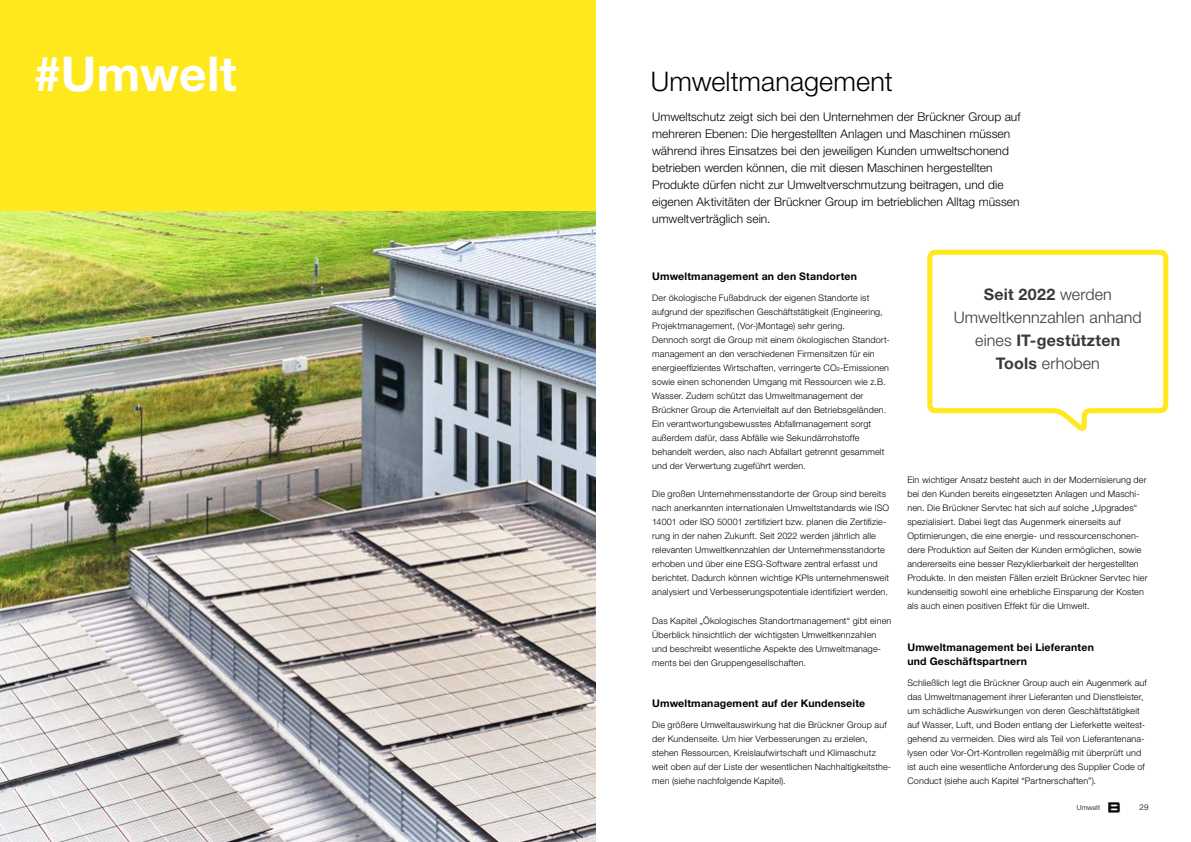
<style>
.page{position:relative;width:1191px;height:842px;background:#fff}
.page>*{position:absolute;margin:0;border:0;box-sizing:border-box;transform-origin:0 0}
.t1{font:700 48px "Helvetica Neue LT Std";letter-spacing:.01em;color:#fff}
.t2{font:300 27px "Helvetica Neue LT Std";letter-spacing:.005em;color:#000}
.t3{font:300 16px/23px "Helvetica Neue LT Std";letter-spacing:.005em;color:#3a3938;text-align:center}
.t4{font:300 12px/17px "Helvetica Neue LT Std";letter-spacing:.005em;color:#000}
.t5{font:700 10.5px/14px "Helvetica Neue LT Std";letter-spacing:.02em;color:#000}
.t6{font:300 9px/14px "Helvetica Neue LT Std";letter-spacing:.015em;color:#000}
.t7{font:300 8px "Helvetica Neue LT Std";color:#000}
.t8{font:300 7px "Helvetica Neue LT Std";letter-spacing:.02em;color:#000}
.s1{font-family:"Helvetica Neue"}
.s2{font-weight:700}
</style>
<div class="page">
<img style="left:0;top:210px;width:595px;height:632px">
<div style="left:0;top:0;width:595px;height:210px;background:#ffe81c"></div>
<svg style="left:927px;top:249px;width:242px;height:181px"></svg>
<svg style="left:1108px;top:802px;width:12px;height:11px"></svg>
<h1 class="t1" style="left:34px;top:44px;width:204px">#Umwelt</h1>
<h2 class="t2" style="left:651px;top:65px;width:243px">Umweltmanagement</h2>
<p class="t4" style="left:652px;top:108px;width:370px">Umweltschutz zeigt sich bei den Unternehmen der Brückner Group auf mehreren Ebenen: Die hergestellten Anlagen und Maschinen müssen während ihres Einsatzes bei den jeweiligen Kunden umweltschonend betrieben werden können, die mit diesen Maschinen hergestellten Produkte dürfen nicht zur Umweltverschmutzung beitragen, und die eigenen Aktivitäten der Brückner Group im betrieblichen Alltag müssen umweltverträglich sein.</p>
<p class="t5" style="left:652px;top:269px;width:206px">Umweltmanagement an den Standorten</p>
<p class="t6" style="left:652px;top:291px;width:239px">Der ökologische Fußabdruck der eigenen Standorte ist aufgrund der spezifischen Geschäftstätigkeit (Engineering, Projektmanagement, (Vor-)Montage) sehr gering.<br>Dennoch sorgt die Group mit einem ökologischen Standort&shy;management an den verschiedenen Firmensitzen für ein energieeffizientes Wirtschaften, verringerte <span class="s1">CO₂</span>-Emissionen sowie einen schonenden Umgang mit Ressourcen wie z.B.<br>Wasser. Zudem schützt das Umweltmanagement der Brückner Group die Artenvielfalt auf den Betriebsgeländen.<br>Ein verantwortungsbewusstes Abfallmanagement sorgt außerdem dafür, dass Abfälle wie Sekundärrohstoffe behandelt werden, also nach Abfallart getrennt gesammelt und der Verwertung zugeführt werden.</p>
<p class="t6" style="left:652px;top:487px;width:238px">Die großen Unternehmensstandorte der Group sind bereits nach anerkannten internationalen Umweltstandards wie ISO 14001 oder ISO 50001 zertifiziert bzw. planen die Zertifizie&shy;rung in der nahen Zukunft. Seit 2022 werden jährlich alle relevanten Umweltkennzahlen der Unternehmensstandorte erhoben und über eine ESG-Software zentral erfasst und berichtet. Dadurch können wichtige KPIs unternehmensweit analysiert und Verbesserungspotentiale identifiziert werden.</p>
<p class="t6" style="left:652px;top:613px;width:241px">Das Kapitel „Ökologisches Standortmanagement“ gibt einen Überblick hinsichtlich der wichtigsten Umweltkennzahlen und beschreibt wesentliche Aspekte des Umweltmanage&shy;ments bei den Gruppengesellschaften.</p>
<p class="t5" style="left:652px;top:696px;width:214px">Umweltmanagement auf der Kundenseite</p>
<p class="t6" style="left:652px;top:718px;width:240px">Die größere Umweltauswirkung hat die Brückner Group auf der Kundenseite. Um hier Verbesserungen zu erzielen, stehen Ressourcen, Kreislaufwirtschaft und Klimaschutz weit oben auf der Liste der wesentlichen Nachhaltigkeitsthe&shy;men (siehe nachfolgende Kapitel).</p>
<h3 class="t3" style="left:953px;top:283px;width:189px"><span class="s2">Seit 2022</span> werden<br>Umweltkennzahlen anhand eines <span class="s2">IT-gestützten<br>Tools</span> erhoben</h3>
<p class="t6" style="left:907px;top:473px;width:242px">Ein wichtiger Ansatz besteht auch in der Modernisierung der bei den Kunden bereits eingesetzten Anlagen und Maschi&shy;nen. Die Brückner Servtec hat sich auf solche „Upgrades“ spezialisiert. Dabei liegt das Augenmerk einerseits auf Optimierungen, die eine energie- und ressourcenschonen&shy;dere Produktion auf Seiten der Kunden ermöglichen, sowie andererseits eine besser Rezyklierbarkeit der hergestellten Produkte. In den meisten Fällen erzielt Brückner Servtec hier kundenseitig sowohl eine erhebliche Einsparung der Kosten als auch einen positiven Effekt für die Umwelt.</p>
<p class="t5" style="left:907px;top:640px;width:188px">Umweltmanagement bei Lieferanten und Geschäftspartnern</p>
<p class="t6" style="left:907px;top:676px;width:241px">Schließlich legt die Brückner Group auch ein Augenmerk auf das Umweltmanagement ihrer Lieferanten und Dienstleister, um schädliche Auswirkungen von deren Geschäftstätigkeit auf Wasser, Luft, und Boden entlang der Lieferkette weitest&shy;gehend zu vermeiden. Dies wird als Teil von Lieferantenana&shy;lysen oder Vor-Ort-Kontrollen regelmäßig mit überprüft und ist auch eine wesentliche Anforderung des Supplier Code of Conduct (siehe auch Kapitel “Partnerschaften”).</p>
<p class="t8" style="left:1076px;top:803px;width:25px">Umwelt</p>
<p class="t7" style="left:1139px;top:802px;width:10px">29</p>
</div>
